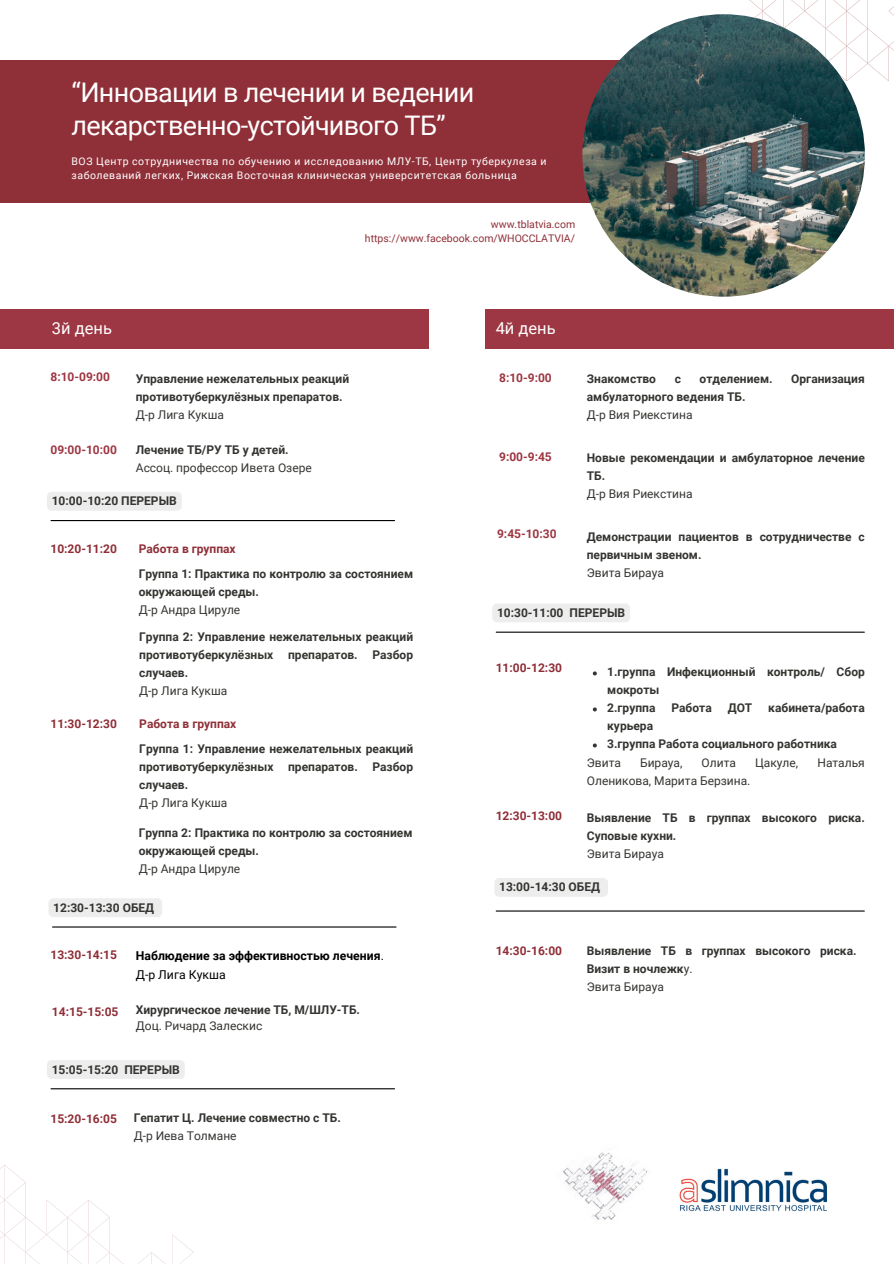
<style>
.page{position:relative;width:894px;height:1264px;background:#fff}
.page>*{position:absolute;margin:0;border:0;box-sizing:border-box;transform-origin:0 0}
.t1{font:27px/32.7px "Roboto";letter-spacing:-.025em;color:#fff}
.t2{font:16.5px "Roboto";color:#fff}
.t3{font:700 12.3px/18.3px "Roboto";color:#000}
.t4{font:700 12px/18px "Roboto";color:#343431}
.t5{font:700 12px "Roboto";color:#8f2f38}
.t6{font:12px/18px "Roboto";color:#343431}
.t7{font:700 12px "Roboto";color:#9d3743}
.t8{font:10.5px/14px "Roboto";letter-spacing:.05em;color:#fff}
.t9{font:10.5px "Roboto";color:#8f2f38}
.s1{font-weight:400}
.s2{font-weight:700}
</style>
<div class="page">
<div style="left:0;top:309px;width:428px;height:39px;background:#9d3743"></div>
<svg style="left:701px;top:0;width:192px;height:151px"></svg>
<div style="left:0;top:61px;width:644px;height:141px;background:#8f2f38"></div>
<svg style="left:0;top:1165px;width:194px;height:98px"></svg>
<hr style="left:53px;top:926px;width:343px;height:1px;background:#000">
<div style="left:49px;top:898px;width:113px;height:19px;background:#ededed"></div>
<hr style="left:51px;top:1088px;width:343px;height:1px;background:#000">
<div style="left:47px;top:1060px;width:138px;height:18px;background:#ededed;border-radius:5px"></div>
<hr style="left:51px;top:520px;width:343px;height:1px;background:#000">
<div style="left:47px;top:492px;width:135px;height:18px;background:#ededed"></div>
<div style="left:484px;top:309px;width:409px;height:39px;background:#9d3743"></div>
<img style="left:582px;top:14px;width:282px;height:283px;border-radius:50%">
<img style="left:679px;top:1168px;width:148px;height:44px">
<img style="left:563px;top:1152px;width:84px;height:68px">
<hr style="left:496px;top:910px;width:368px;height:1px;background:#000">
<div style="left:494px;top:878px;width:114px;height:18px;background:#ededed"></div>
<hr style="left:496px;top:631px;width:368px;height:1px;background:#000">
<div style="left:492px;top:603px;width:138px;height:19px;background:#ededed;border-radius:5px"></div>
<svg style="left:592px;top:671px;width:4px;height:4px"></svg>
<svg style="left:592px;top:707px;width:4px;height:4px"></svg>
<svg style="left:592px;top:743px;width:4px;height:4px"></svg>
<p class="t1" style="left:72px;top:77px;width:404px">“Инновации в лечении и ведении лекарственно-устойчивого ТБ”</p>
<p class="t8" style="left:72px;top:154px;width:476px">ВОЗ Центр сотрудничества по обучению и исследованию МЛУ-ТБ, Центр туберкулеза и заболеваний легких, Рижская Восточная клиническая университетская больница</p>
<h4 class="t9" style="left:491px;top:218px;width:86px">www.tblatvia.com</h4>
<h3 class="t9" style="left:365px;top:232px;width:211px">https://www.facebook.com/WHOCCLATVIA/</h3>
<p class="t2" style="left:52px;top:319px;width:61px">3й день</p>
<p class="t7" style="left:50px;top:370px;width:61px">8:10-09:00</p>
<h2 class="t7" style="left:50px;top:442px;width:68px">09:00-10:00</h2>
<h2 class="t4" style="left:136px;top:369px;width:215px">Управление нежелательных реакций противотуберкулёзных препаратов.<br><span class="s1">Д-р Лига Кукша</span></h2>
<h5 class="t6" style="left:136px;top:441px;width:177px"><span class="s2">Лечение ТБ/РУ ТБ у детей.<br></span>Ассоц. профессор Ивета Озере</h5>
<h1 class="t4" style="left:52px;top:492px;width:126px">10:00-10:20 ПЕРЕРЫВ</h1>
<h5 class="t2" style="left:495px;top:319px;width:61px">4й день</h5>
<h3 class="t7" style="left:499px;top:371px;width:54px">8:10-9:00</h3>
<h5 class="t4" style="left:586px;top:369px;width:71px">Знакомство</h5>
<h5 class="t4" style="left:674px;top:369px;width:8px">с</h5>
<h5 class="t4" style="left:699px;top:369px;width:74px">отделением.</h5>
<h5 class="t4" style="left:791px;top:369px;width:75px">Организация</h5>
<h5 class="t4" style="left:586px;top:387px;width:160px">амбулаторного ведения ТБ.<br><span class="s1">Д-р Вия Риекстина</span></h5>
<h3 class="t7" style="left:499px;top:449px;width:54px">9:00-9:45</h3>
<h5 class="t4" style="left:586px;top:449px;width:279px">Новые рекомендации и амбулаторное лечение<br>ТБ.<br><span class="s1">Д-р Вия Риекстина</span></h5>
<h2 class="t5" style="left:50px;top:542px;width:68px">10:20-11:20</h2>
<h5 class="t5" style="left:50px;top:717px;width:68px">11:30-12:30</h5>
<h5 class="t5" style="left:139px;top:542px;width:98px">Работа в группах</h5>
<h3 class="t4" style="left:139px;top:565px;width:276px">Группа 1: Практика по контролю за состоянием окружающей среды.<br><span class="s1">Д-р Андра Цируле</span></h3>
<h3 class="t4" style="left:139px;top:628px;width:275px">Группа 2: Управление нежелательных реакций противотуберкулёзных препаратов. Разбор случаев.<br><span class="s1">Д-р Лига Кукша</span></h3>
<h4 class="t5" style="left:139px;top:717px;width:98px">Работа в группах</h4>
<h3 class="t4" style="left:139px;top:740px;width:275px">Группа 1: Управление нежелательных реакций противотуберкулёзных препаратов. Разбор случаев.<br><span class="s1">Д-р Лига Кукша</span></h3>
<p class="t4" style="left:139px;top:824px;width:275px">Группа 2: Практика по контролю за состоянием окружающей среды.<br><span class="s1">Д-р Андра Цируле</span></p>
<p class="t4" style="left:53px;top:898px;width:102px">12:30-13:30 ОБЕД</p>
<h5 class="t5" style="left:50px;top:947px;width:68px">13:30-14:15</h5>
<h3 class="t5" style="left:52px;top:1004px;width:68px">14:15-15:05</h3>
<h3 class="t3" style="left:136px;top:946px;width:250px">Наблюдение за эффективностью лечения<span class="s1">.<br>Д-р Лига Кукша</span></h3>
<h3 class="t4" style="left:136px;top:1001px;width:226px;line-height:16px">Хирургическое лечение ТБ, М/ШЛУ-ТБ.<br><span class="s1">Доц. Ричард Залескис</span></h3>
<p class="t4" style="left:52px;top:1060px;width:130px">15:05-15:20 ПЕРЕРЫВ</p>
<p class="t5" style="left:50px;top:1111px;width:68px">15:20-16:05</p>
<h5 class="t4" style="left:134px;top:1108px;width:209px">Гепатит Ц. Лечение совместно с ТБ.<br><span class="s1">Д-р Иева Толмане</span></h5>
<p class="t7" style="left:497px;top:527px;width:61px">9:45-10:30</p>
<p class="t4" style="left:586px;top:528px;width:279px">Демонстрации пациентов в сотрудничестве с первичным звеном.<br><span class="s1">Эвита Бирауа</span></p>
<h3 class="t4" style="left:497px;top:603px;width:130px">10:30-11:00 ПЕРЕРЫВ</h3>
<h3 class="t5" style="left:495px;top:660px;width:68px">11:00-12:30</h3>
<h5 class="t4" style="left:607px;top:663px;width:259px">1.группа Инфекционный контроль/ Сбор мокроты</h5>
<h3 class="t4" style="left:607px;top:699px;width:50px">2.группа</h3>
<h3 class="t4" style="left:671px;top:699px;width:42px">Работа</h3>
<h3 class="t4" style="left:727px;top:699px;width:26px">ДОТ</h3>
<h3 class="t4" style="left:768px;top:699px;width:98px">кабинета/работа</h3>
<h3 class="t4" style="left:607px;top:717px;width:47px">курьера</h3>
<p class="t4" style="left:607px;top:735px;width:231px">3.группа Работа социального работника</p>
<h3 class="t6" style="left:586px;top:753px;width:36px">Эвита</h3>
<h3 class="t6" style="left:640px;top:753px;width:44px">Бирауа,</h3>
<h3 class="t6" style="left:701px;top:753px;width:36px">Олита</h3>
<h3 class="t6" style="left:755px;top:753px;width:45px">Цакуле,</h3>
<h3 class="t6" style="left:817px;top:753px;width:49px">Наталья</h3>
<h3 class="t6" style="left:586px;top:771px;width:165px">Оленикова, Марита Берзина.</h3>
<h5 class="t5" style="left:495px;top:808px;width:68px">12:30-13:00</h5>
<h5 class="t4" style="left:586px;top:809px;width:279px">Выявление ТБ в группах высокого риска.<br>Суповые кухни.<br><span class="s1">Эвита Бирауа</span></h5>
<h5 class="t4" style="left:499px;top:878px;width:102px">13:00-14:30 ОБЕД</h5>
<p class="t5" style="left:495px;top:943px;width:68px">14:30-16:00</p>
<h3 class="t4" style="left:586px;top:942px;width:271px">Выявление ТБ в группах высокого риска.<br>Визит в ночлежк<span class="s1">у.<br>Эвита Бирауа</span></h3>
</div>
